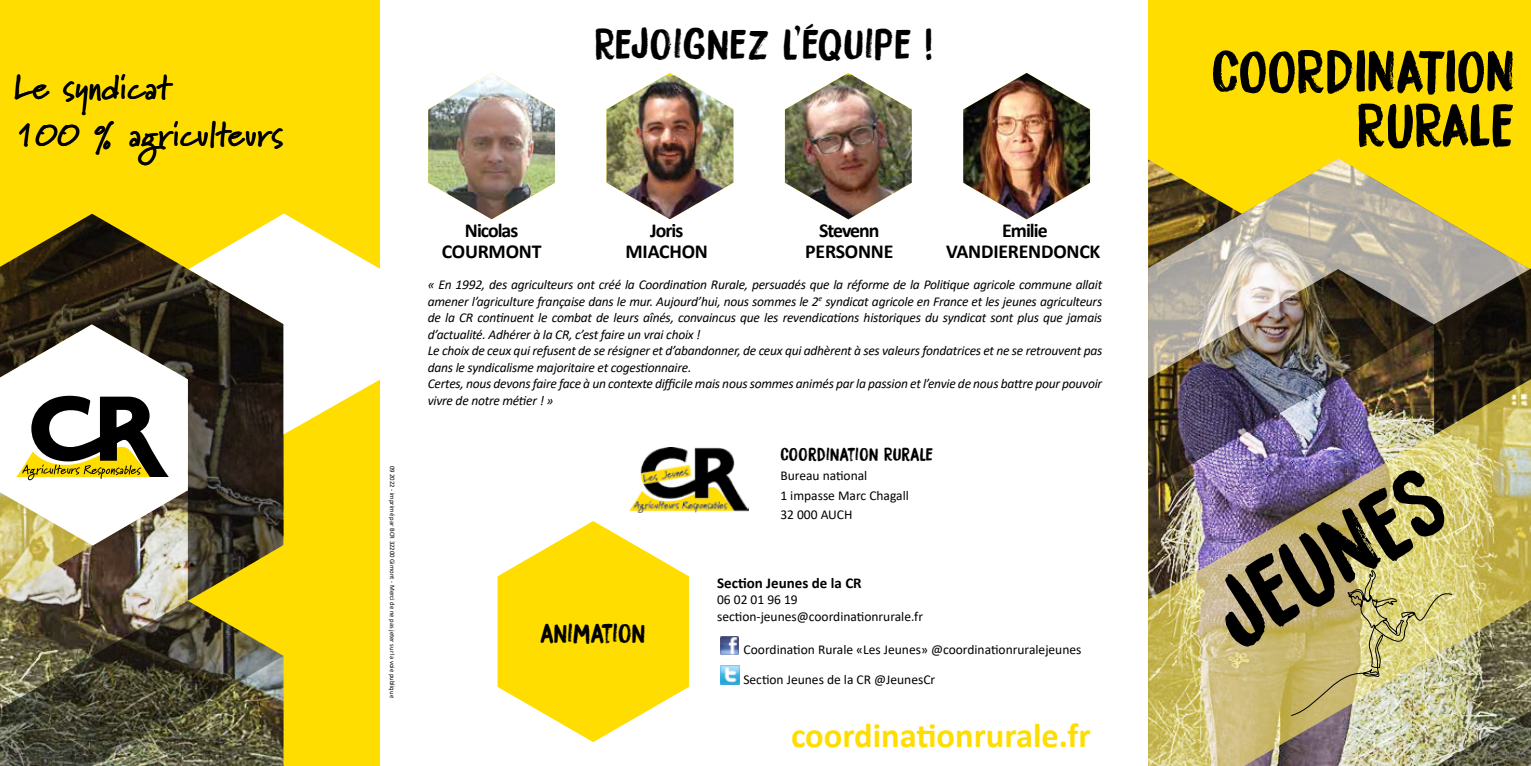
<style>
.page{position:relative;width:1531px;height:766px;background:#fff}
.page>*{position:absolute;margin:0;border:0;box-sizing:border-box;transform-origin:0 0}
.t1{font:88.5px "DK Bocadillo";color:#000}
.t2{font:54px/53.6px "DK Bocadillo";color:#000;text-align:right}
.t3{font:39px "DK Bocadillo";letter-spacing:.02em;color:#000}
.t4{font:700 34.5px/46.5px "Marydale";color:#000}
.t5{font:700 34.5px "Calibri";color:#fd0}
.t6{font:24px "DK Bocadillo";color:#000}
.t7{font:700 19.8px/21px "Calibri";letter-spacing:-.01em;color:#000;text-align:center}
.t8{font:16.5px "DK Bocadillo";color:#000}
.t9{font:700 15px "Calibri";color:#000}
.t10{font:italic 13.5px/16.5px "Calibri";letter-spacing:-.02em;color:#000}
.t11{font:13.5px/19.5px "Calibri";color:#000}
.t12{font:6.75px "Calibri";color:#000}
</style>
<div class="page">
<svg style="left:497px;top:507px;width:252px;height:235px"></svg>
<img style="left:629px;top:447px;width:119px;height:66px">
<img style="left:428px;top:73px;width:127px;height:146px">
<img style="left:606px;top:76px;width:127px;height:143px">
<img style="left:785px;top:75px;width:127px;height:144px">
<img style="left:963px;top:73px;width:127px;height:146px">
<div style="left:1148px;top:0;width:383px;height:765px;background:#fd0"></div>
<div style="left:0;top:0;width:380px;height:765px;background:#fd0"></div>
<img style="left:1148px;top:158px;width:287px;height:111px">
<svg style="left:1148px;top:269px;width:142px;height:55px;background:#c8c0b6"></svg>
<img style="left:1148px;top:324px;width:142px;height:441px">
<svg style="left:1206px;top:490px;width:84px;height:275px;background:#bba985"></svg>
<img style="left:0;top:600px;width:283px;height:165px">
<img style="left:0;top:545px;width:283px;height:55px">
<svg style="left:0;top:213px;width:380px;height:332px"></svg>
<img style="left:720px;top:636px;width:18px;height:18px">
<img style="left:720px;top:665px;width:19px;height:19px">
<img style="left:1290px;top:214px;width:241px;height:551px">
<h3 class="t4" style="left:14px;top:64px;width:271px">Le syndicat<br>100 % agriculteurs</h3>
<h3 class="t3" style="left:595px;top:20px;width:339px">REJOIGNEZ L'ÉQUIPE !</h3>
<p class="t12" style="left:397px;top:465px;width:234px;rotate:90deg">09 2022 - imprimé par BCR 32200 Gimont - Merci de ne pas jeter sur la voie publique</p>
<h3 class="t7" style="left:442px;top:219px;width:101px">Nicolas<br>COURMONT</h3>
<h3 class="t7" style="left:625px;top:220px;width:84px">Joris<br>MIACHON</h3>
<h3 class="t7" style="left:805px;top:220px;width:90px">Stevenn<br>PERSONNE</h3>
<h3 class="t7" style="left:946px;top:219px;width:156px">Emilie<br>VANDIERENDONCK</h3>
<p class="t10" style="left:428px;top:276px;width:676px">« En 1992, des agriculteurs ont créé la Coordination Rurale, persuadés que la réforme de la Politique agricole commune allait amener l’agriculture française dans le mur. Aujourd’hui, nous sommes le 2<sup>e</sup> syndicat agricole en France et les jeunes agriculteurs de la CR continuent le combat de leurs aînés, convaincus que les revendications historiques du syndicat sont plus que jamais d’actualité. Adhérer à la CR, c’est faire un vrai choix !<br>Le choix de ceux qui refusent de se résigner et d’abandonner, de ceux qui adhèrent à ses valeurs fondatrices et ne se retrouvent pas dans le syndicalisme majoritaire et cogestionnaire.<br>Certes, nous devons faire face à un contexte difficile mais nous sommes animés par la passion et l’envie de nous battre pour pouvoir vivre de notre métier ! »</p>
<h3 class="t6" style="left:540px;top:618px;width:107px">ANIMATION</h3>
<p class="t8" style="left:780px;top:443px;width:154px">COORDINATION RURALE</p>
<p class="t11" style="left:780px;top:465px;width:130px">Bureau national<br>1 impasse Marc Chagall<br>32 000 AUCH</p>
<p class="t9" style="left:717px;top:572px;width:146px">Section Jeunes de la CR</p>
<p class="t11" style="left:717px;top:591px;width:207px;line-height:16.5px">06 02 01 96 19 section-jeunes@coordinationrurale.fr</p>
<p class="t11" style="left:744px;top:639px;width:339px">Coordination Rurale «Les Jeunes» @coordinationruralejeunes</p>
<p class="t11" style="left:743px;top:669px;width:193px">Section Jeunes de la CR @JeunesCr</p>
<h3 class="t5" style="left:791px;top:711px;width:301px">coordinationrurale.fr</h3>
<h2 class="t2" style="left:1211px;top:45px;width:305px">COORDINATION<br>RURALE</h2>
<h1 class="t1" style="left:1192px;top:572px;width:253px;rotate:-30deg">JEUNES</h1>
</div>
